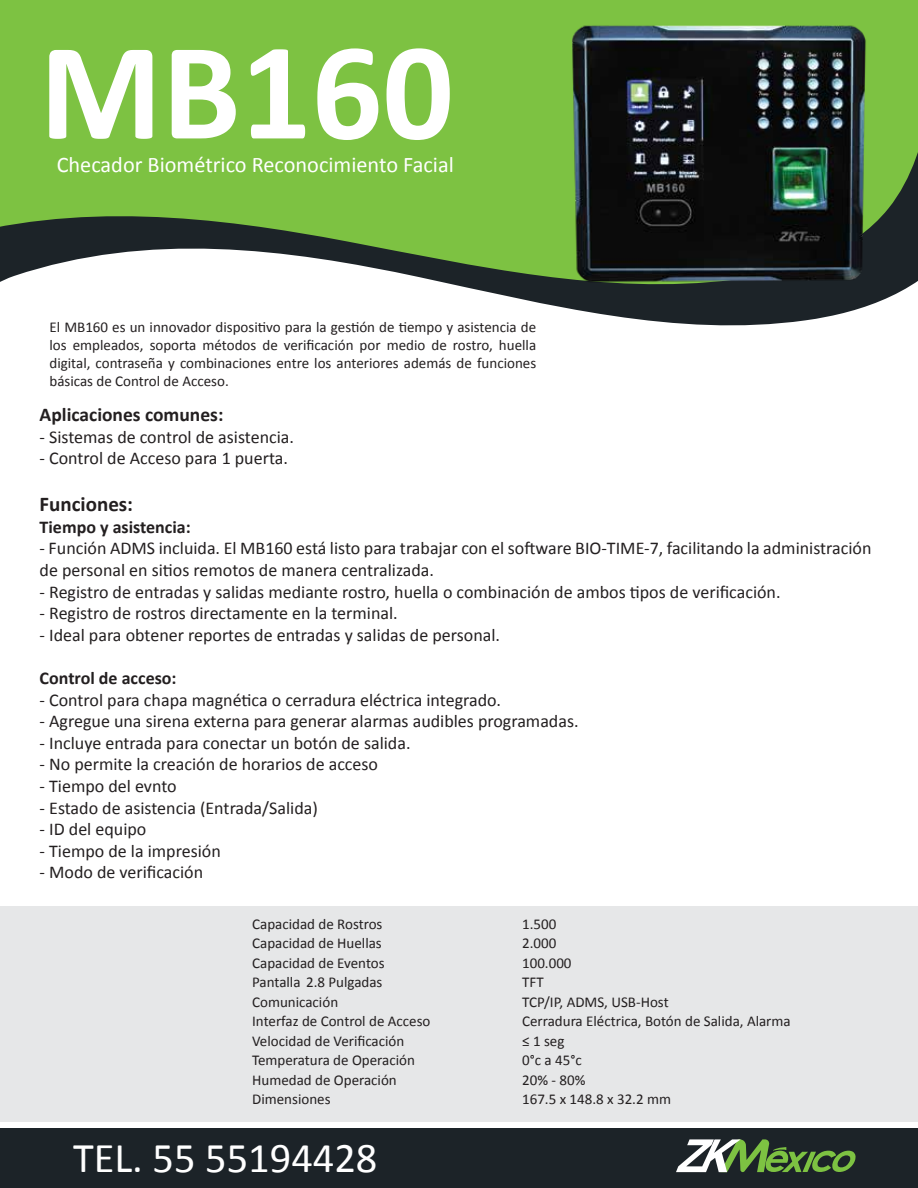
<style>
.page{position:relative;width:918px;height:1188px;background:#fff}
.page>*{position:absolute;margin:0;border:0;box-sizing:border-box;transform-origin:0 0}
.t1{font:700 140.1px "Calibri";color:#fff}
.t2{font:42.45px "Calibri";color:#fff}
.t3{font:22.35px "Calibri";color:#fff}
.t4{font:700 21px "Calibri";color:#231f20}
.t5{font:700 19.5px "Calibri";color:#231f20}
.t6{font:18px/21.6px "Calibri";color:#231f20}
.t7{font:700 18px "Calibri";color:#231f20}
.t8{font:15px/18px "Calibri";color:#231f20;text-align:justify}
</style>
<div class="page">
<div style="left:0;top:906px;width:918px;height:216px;background:#e6e7e8"></div>
<svg style="left:507px;top:296px;width:385px;height:30px;fill:#1c2328"></svg>
<svg style="left:0;top:0;width:918px;height:296px;fill:#7dc242"></svg>
<img style="left:557px;top:16px;width:321px;height:272px">
<div style="left:0;top:1128px;width:918px;height:60px;background:#1c2328"></div>
<svg style="left:676px;top:1139px;width:180px;height:33px"></svg>
<h1 class="t1" style="left:40px;top:2px;width:415px">MB160</h1>
<p class="t3" style="left:57px;top:150px;width:399px">Checador Biométrico Reconocimiento Facial</p>
<p class="t8" style="left:50px;top:318px;width:488px">El MB160 es un innovador dispositivo para la gestión de tiempo y asistencia de los empleados, soporta métodos de verificación por medio de rostro, huella digital, contraseña y combinaciones entre los anteriores además de funciones básicas de Control de Acceso.</p>
<p class="t5" style="left:40px;top:402px;width:185px">Aplicaciones comunes:</p>
<p class="t6" style="left:40px;top:426px;width:256px">- Sistemas de control de asistencia.</p>
<p class="t6" style="left:40px;top:448px;width:250px">- Control de Acceso para 1 puerta.</p>
<p class="t4" style="left:40px;top:491px;width:95px">Funciones:</p>
<p class="t7" style="left:40px;top:515px;width:153px">Tiempo y asistencia:</p>
<p class="t6" style="left:40px;top:538px;width:833px">- Función ADMS incluida. El MB160 está listo para trabajar con el software BIO-TIME-7, facilitando la administración de personal en sitios remotos de manera centralizada.</p>
<p class="t6" style="left:40px;top:581px;width:742px">- Registro de entradas y salidas mediante rostro, huella o combinación de ambos tipos de verificación.</p>
<p class="t6" style="left:40px;top:603px;width:360px">- Registro de rostros directamente en la terminal.</p>
<p class="t6" style="left:40px;top:624px;width:462px">- Ideal para obtener reportes de entradas y salidas de personal.</p>
<p class="t7" style="left:40px;top:667px;width:138px">Control de acceso:</p>
<p class="t6" style="left:40px;top:689px;width:463px">- Control para chapa magnética o cerradura eléctrica integrado.</p>
<p class="t6" style="left:40px;top:711px;width:540px">- Agregue una sirena externa para generar alarmas audibles programadas.</p>
<p class="t6" style="left:40px;top:732px;width:372px">- Incluye entrada para conectar un botón de salida.</p>
<p class="t6" style="left:40px;top:754px;width:340px">- No permite la creación de horarios de acceso</p>
<p class="t6" style="left:40px;top:775px;width:139px">- Tiempo del evnto</p>
<p class="t6" style="left:40px;top:797px;width:280px">- Estado de asistencia (Entrada/Salida)</p>
<p class="t6" style="left:40px;top:819px;width:108px">- ID del equipo</p>
<p class="t6" style="left:40px;top:840px;width:183px">- Tiempo de la impresión</p>
<p class="t6" style="left:40px;top:862px;width:165px">- Modo de verificación</p>
<p class="t8" style="left:252px;top:915px;width:132px">Capacidad de Rostros</p>
<p class="t8" style="left:522px;top:915px;width:36px">1.500</p>
<p class="t8" style="left:252px;top:934px;width:131px">Capacidad de Huellas</p>
<p class="t8" style="left:522px;top:934px;width:36px">2.000</p>
<p class="t8" style="left:252px;top:954px;width:134px">Capacidad de Eventos</p>
<p class="t8" style="left:522px;top:954px;width:51px">100.000</p>
<p class="t8" style="left:252px;top:973px;width:132px">Pantalla 2.8 Pulgadas</p>
<p class="t8" style="left:522px;top:973px;width:23px">TFT</p>
<p class="t8" style="left:252px;top:993px;width:88px">Comunicación</p>
<p class="t8" style="left:522px;top:993px;width:148px">TCP/IP, ADMS, USB-Host</p>
<p class="t8" style="left:252px;top:1012px;width:180px">Interfaz de Control de Acceso</p>
<p class="t8" style="left:522px;top:1012px;width:270px">Cerradura Eléctrica, Botón de Salida, Alarma</p>
<p class="t8" style="left:252px;top:1032px;width:154px">Velocidad de Verificación</p>
<p class="t8" style="left:522px;top:1032px;width:44px">≤ 1 seg</p>
<p class="t8" style="left:252px;top:1051px;width:164px">Temperatura de Operación</p>
<p class="t8" style="left:522px;top:1051px;width:61px">0°c a 45°c</p>
<p class="t8" style="left:252px;top:1071px;width:146px">Humedad de Operación</p>
<p class="t8" style="left:522px;top:1071px;width:65px">20% - 80%</p>
<p class="t8" style="left:252px;top:1090px;width:80px">Dimensiones</p>
<p class="t8" style="left:522px;top:1090px;width:150px">167.5 x 148.8 x 32.2 mm</p>
<h2 class="t2" style="left:73px;top:1131px;width:306px">TEL. 55 55194428</h2>
</div>
